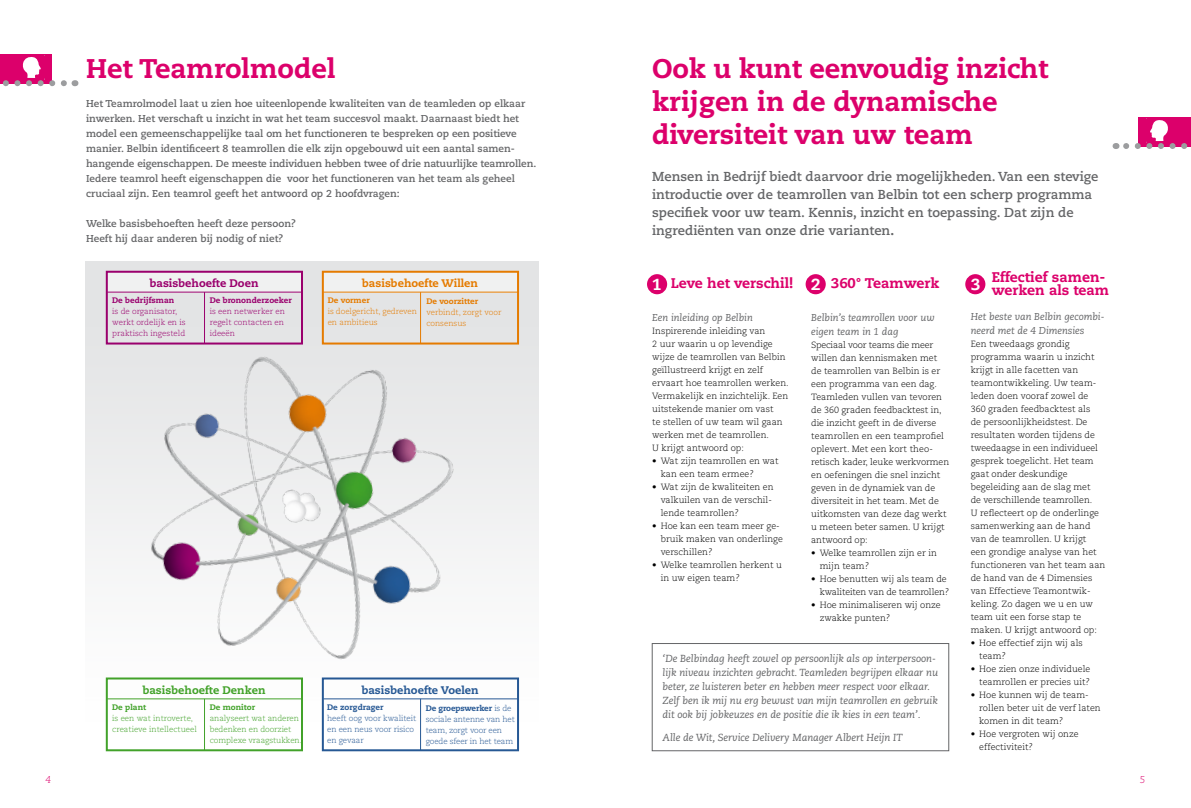
<style>
.page{position:relative;width:1191px;height:808px;background:#fff}
.page>*{position:absolute;margin:0;border:0;box-sizing:border-box;transform-origin:0 0}
.t1{font:800 27px/33px "Caecilia LT";letter-spacing:-.005em;color:#dc006b}
.t2{font:800 16px "Caecilia LT";color:#fff}
.t3{font:800 14px "Caecilia LT";color:#dc006b}
.t4{font:700 13px/18px "Caecilia LT";color:#646567}
.t5{font:800 11px "Caecilia LT";color:#e57b00}
.t6{font:800 11px "Caecilia LT";color:#265894}
.t7{font:800 11px "Caecilia LT";color:#42a22a}
.t8{font:800 11px "Caecilia LT";color:#9a006d}
.t9{font:italic 10.2px/14px "Caecilia LT";letter-spacing:-.005em;color:#646567}
.t10{font:700 10px/15px "Caecilia LT";color:#646567}
.t11{font:italic 10px/14px "Caecilia LT";color:#646567}
.t12{font:italic 300 10px "Caecilia LT";color:#dc006b}
.t13{font:300 9px/13px "Caecilia LT";color:#000}
.t14{font:300 9px/13px "Caecilia LT";letter-spacing:-.02em;color:#000;text-align:right}
.t15{font:300 8px/11px "Caecilia LT";letter-spacing:-.015em;color:#265894}
.t16{font:300 8px/11px "Caecilia LT";letter-spacing:-.01em;color:#42a22a}
.t17{font:300 8px/11px "Caecilia LT";color:#9a006d}
.t18{font:300 8px/11px "Caecilia LT";color:#e57b00}
.t19{font:800 8px "Caecilia LT";color:#9a006d}
.t20{font:800 8px "Caecilia LT";color:#e57b00}
.t21{font:800 8px "Caecilia LT";color:#42a22a}
.t22{font:800 8px "Caecilia LT";color:#265894}
.s1{font-weight:800}
.s2{font-size:15px}
</style>
<div class="page">
<div style="left:805px;top:274px;width:20px;height:20px;background:#dc006b;border-radius:50%"></div>
<div style="left:965px;top:274px;width:20px;height:20px;background:#dc006b;border-radius:50%"></div>
<div style="left:647px;top:274px;width:20px;height:20px;background:#dc006b;border-radius:50%"></div>
<div style="left:1138px;top:117px;width:53px;height:29px;background:#dc006b"></div>
<svg style="left:1115px;top:118px;width:76px;height:31px"></svg>
<div style="left:85px;top:262px;width:454px;height:475px;background:#e3e4e5"></div>
<div style="left:0;top:54px;width:51px;height:29px;background:#dc006b"></div>
<svg style="left:0;top:55px;width:75px;height:31px"></svg>
<img style="left:85px;top:287px;width:454px;height:452px">
<div style="left:323px;top:271px;width:195px;height:21px;background:#f0f1f1"></div>
<div style="left:322px;top:271px;width:197px;height:73px;border:2px solid #e57b00"></div>
<hr style="left:323px;top:292px;width:195px;height:1px;background:#e57b00">
<hr style="left:420px;top:292px;width:1px;height:52px;background:#e57b00">
<div style="left:323px;top:678px;width:195px;height:21px;background:#fff"></div>
<div style="left:322px;top:677px;width:197px;height:74px;border:2px solid #265894"></div>
<hr style="left:323px;top:698px;width:195px;height:1px;background:#265894">
<hr style="left:420px;top:699px;width:1px;height:51px;background:#265894">
<div style="left:107px;top:271px;width:195px;height:21px;background:#f0f1f1"></div>
<hr style="left:107px;top:292px;width:195px;height:1px;background:#9a006d">
<hr style="left:204px;top:292px;width:1px;height:52px;background:#9a006d">
<div style="left:106px;top:271px;width:197px;height:73px;border:2px solid #9a006d"></div>
<div style="left:107px;top:678px;width:195px;height:21px;background:#fff"></div>
<hr style="left:107px;top:698px;width:195px;height:1px;background:#42a22a">
<hr style="left:204px;top:699px;width:1px;height:51px;background:#42a22a">
<div style="left:106px;top:677px;width:197px;height:74px;border:2px solid #42a22a"></div>
<img style="left:106px;top:308px;width:392px;height:387px">
<div style="left:652px;top:643px;width:297px;height:108px;border:1px solid #646567"></div>
<h1 class="t1" style="left:86px;top:52px;width:251px">Het Teamrolmodel</h1>
<p class="t10" style="left:86px;top:96px;width:452px">Het Teamrolmodel laat u zien hoe uiteenlopende kwaliteiten van de teamleden op elkaar inwerken. Het verschaft u inzicht in wat het team succesvol maakt. Daarnaast biedt het model een gemeenschappelijke taal om het functioneren te bespreken op een positieve manier. Belbin identificeert 8 teamrollen die elk zijn opgebouwd uit een aantal samen&shy;hangende eigenschappen. De meeste individuen hebben twee of drie natuurlijke teamrollen.<br>Iedere teamrol heeft eigenschappen die voor het functioneren van het team als geheel cruciaal zijn. Een teamrol geeft het antwoord op 2 hoofdvragen:</p>
<p class="t10" style="left:86px;top:216px;width:211px">Welke basisbehoeften heeft deze persoon?<br>Heeft hij daar anderen bij nodig of niet?</p>
<p class="t5" style="left:362px;top:276px;width:117px">basisbehoefte Willen</p>
<p class="t20" style="left:328px;top:295px;width:44px">De vormer</p>
<p class="t18" style="left:328px;top:306px;width:91px">is doelgericht, gedreven en ambitieus</p>
<p class="t8" style="left:150px;top:276px;width:110px">basisbehoefte Doen</p>
<p class="t19" style="left:210px;top:295px;width:84px">De brononderzoeker</p>
<p class="t17" style="left:210px;top:306px;width:77px">is een netwerker en regelt contacten en ideeën</p>
<p class="t19" style="left:112px;top:295px;width:63px">De bedrijfsman</p>
<p class="t17" style="left:112px;top:306px;width:75px">is de organisator, werkt ordelijk en is praktisch ingesteld</p>
<p class="t20" style="left:426px;top:297px;width:53px">De voorzitter</p>
<p class="t18" style="left:426px;top:307px;width:77px">verbindt, zorgt voor consensus</p>
<p class="t7" style="left:143px;top:683px;width:124px">basisbehoefte Denken</p>
<p class="t21" style="left:210px;top:702px;width:47px">De monitor</p>
<p class="t16" style="left:210px;top:713px;width:94px">analyseert wat anderen bedenken en doorziet complexe vraagstukken.</p>
<p class="t21" style="left:112px;top:702px;width:35px">De plant</p>
<p class="t16" style="left:112px;top:713px;width:86px">is een wat introverte, creatieve intellectueel</p>
<p class="t6" style="left:362px;top:683px;width:119px">basisbehoefte Voelen</p>
<p class="t22" style="left:327px;top:702px;width:58px">De zorgdrager</p>
<p class="t15" style="left:327px;top:713px;width:91px">heeft oog voor kwaliteit en een neus voor risico en gevaar</p>
<p class="t15" style="left:426px;top:703px;width:90px"><span class="s1">De groepswerker</span> is de sociale antenne van het team, zorgt voor een goede sfeer in het team</p>
<h1 class="t1" style="left:652px;top:52px;width:397px">Ook u kunt eenvoudig inzicht krijgen in de dynamische diversiteit van uw team</h1>
<p class="t4" style="left:652px;top:168px;width:448px">Mensen in Bedrijf biedt daarvoor drie mogelijkheden. Van een stevige introductie over de teamrollen van Belbin tot een scherp programma specifiek voor uw team. Kennis, inzicht en toepassing. Dat zijn de ingrediënten van onze drie varianten<span class="s2">.</span></p>
<h2 class="t2" style="left:652px;top:274px;width:11px">1</h2>
<h3 class="t3" style="left:671px;top:275px;width:124px">Leve het verschil!</h3>
<h3 class="t3" style="left:831px;top:275px;width:110px">360° Teamwerk</h3>
<h2 class="t2" style="left:811px;top:274px;width:11px">2</h2>
<h2 class="t2" style="left:971px;top:275px;width:11px">3</h2>
<h3 class="t3" style="left:991px;top:268px;width:115px">Effectief samen-</h3>
<h3 class="t3" style="left:991px;top:281px;width:119px">werken als team</h3>
<p class="t11" style="left:652px;top:310px;width:102px">Een inleiding op Belbin</p>
<p class="t13" style="left:652px;top:324px;width:138px">Inspirerende inleiding van<br>2 uur waarin u op levendige wijze de teamrollen van Belbin geïllustreerd krijgt en zelf ervaart hoe teamrollen werken.<br>Vermakelijk en inzichtelijk. Een uitstekende manier om vast<br>te stellen of uw team wil gaan werken met de teamrollen.<br>U krijgt antwoord op:</p>
<p class="t13" style="left:660px;top:454px;width:119px;text-indent:-9px">• Wat zijn teamrollen en wat kan een team ermee?</p>
<p class="t13" style="left:660px;top:480px;width:114px;text-indent:-9px">• Wat zijn de kwaliteiten en valkuilen van de verschil&shy;lende teamrollen?</p>
<p class="t13" style="left:660px;top:519px;width:124px;text-indent:-9px">• Hoe kan een team meer ge&shy;bruik maken van onderlinge verschillen?</p>
<p class="t13" style="left:660px;top:558px;width:123px;text-indent:-9px">• Welke teamrollen herkent u in uw eigen team?</p>
<p class="t11" style="left:811px;top:310px;width:125px">Belbin’s teamrollen voor uw eigen team in 1 dag</p>
<p class="t13" style="left:811px;top:338px;width:139px">Speciaal voor teams die meer willen dan kennismaken met de teamrollen van Belbin is er een programma van een dag.<br>Teamleden vullen van tevoren de 360 graden feedbacktest in, die inzicht geeft in de diverse teamrollen en een teamprofiel oplevert. Met een kort theo&shy;retisch kader, leuke werkvormen en oefeningen die snel inzicht geven in de dynamiek van de diversiteit in het team. Met de uitkomsten van deze dag werkt u meteen beter samen. U krijgt antwoord op:</p>
<p class="t13" style="left:819px;top:546px;width:119px;text-indent:-9px">• Welke teamrollen zijn er in mijn team?</p>
<p class="t14" style="left:811px;top:572px;width:139px">• Hoe benutten wij als team de kwaliteiten van de teamrollen?</p>
<p class="t13" style="left:819px;top:598px;width:123px;text-indent:-9px">• Hoe minimaliseren wij onze zwakke punten?</p>
<p class="t9" style="left:662px;top:651px;width:277px">‘De Belbindag heeft zowel op persoonlijk als op interpersoon&shy;lijk niveau inzichten gebracht. Teamleden begrijpen elkaar nu beter, ze luisteren beter en hebben meer respect voor elkaar.<br>Zelf ben ik mij nu erg bewust van mijn teamrollen en gebruik dit ook bij jobkeuzes en de positie die ik kies in een team’.</p>
<p class="t9" style="left:662px;top:730px;width:241px">Alle de Wit, Service Delivery Manager Albert Heijn IT</p>
<p class="t11" style="left:970px;top:310px;width:135px">Het beste van Belbin gecombi&shy;neerd met de 4 Dimensies</p>
<p class="t13" style="left:970px;top:338px;width:136px">Een tweedaags grondig programma waarin u inzicht krijgt in alle facetten van teamontwikkeling. Uw team&shy;leden doen vooraf zowel de<br>360 graden feedbacktest als<br>de persoonlijkheidstest. De resultaten worden tijdens de tweedaagse in een individueel gesprek toegelicht. Het team gaat onder deskundige begeleiding aan de slag met<br>de verschillende teamrollen.<br>U reflecteert op de onderlinge samenwerking aan de hand van de teamrollen. U krijgt<br>een grondige analyse van het functioneren van het team aan de hand van de 4 Dimensies van Effectieve Teamontwik&shy;keling. Zo dagen we u en uw team uit een forse stap te maken. U krijgt antwoord op:</p>
<p class="t13" style="left:979px;top:637px;width:105px;text-indent:-9px">• Hoe effectief zijn wij als team?</p>
<p class="t13" style="left:970px;top:663px;width:121px;text-align:right">• Hoe zien onze individuele teamrollen er precies uit?</p>
<p class="t13" style="left:979px;top:689px;width:123px;text-indent:-9px">• Hoe kunnen wij de team&shy;rollen beter uit de verf laten komen in dit team?</p>
<p class="t13" style="left:979px;top:728px;width:101px;text-indent:-9px">• Hoe vergroten wij onze effectiviteit?</p>
<p class="t12" style="left:45px;top:774px;width:7px">4</p>
<p class="t12" style="left:1140px;top:774px;width:7px">5</p>
</div>
